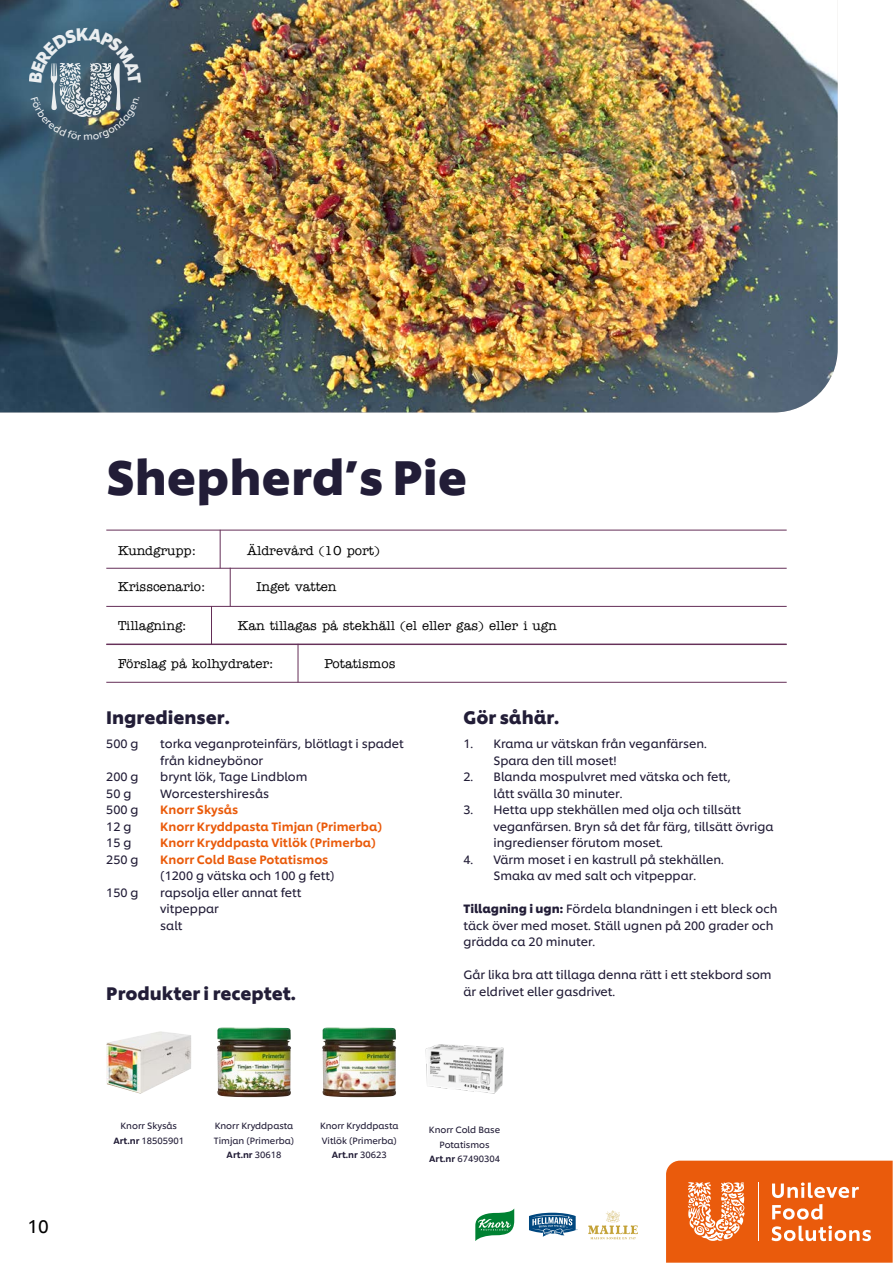
<style>
.page{position:relative;width:893px;height:1263px;background:#fff}
.page>*{position:absolute;margin:0;border:0;box-sizing:border-box;transform-origin:0 0}
.t1{font:700 48px "Unilever Shilling";color:#221d37}
.t2{font:700 18px "Unilever Shilling";color:#221d37}
.t3{font:18px "Unilever Shilling";color:#000}
.t4{font:500 13.05px "American Typewriter ITC Pro";color:#000}
.t5{font:12px/16.5px "Unilever Shilling";color:#221d37}
.t6{font:500 12px "Unilever Shilling";color:#ea5b0b}
.t7{font:9px/14.4px "Unilever Shilling";color:#221d37;text-align:center}
.s1{font-weight:700}
.s2{font-weight:500}
</style>
<div class="page">
<img style="left:0;top:0;width:838px;height:412px">
<img style="left:425px;top:1044px;width:79px;height:50px">
<img style="left:106px;top:1031px;width:85px;height:63px">
<img style="left:217px;top:1027px;width:74px;height:70px">
<img style="left:322px;top:1027px;width:74px;height:70px">
<svg style="left:666px;top:1161px;width:227px;height:102px;background:#ec702b"></svg>
<svg style="left:529px;top:1212px;width:49px;height:25px"></svg>
<svg style="left:475px;top:1209px;width:39px;height:32px"></svg>
<svg style="left:588px;top:1210px;width:50px;height:29px"></svg>
<hr style="left:106px;top:530px;width:681px;height:1px;background:#642e57">
<hr style="left:106px;top:568px;width:681px;height:1px;background:#642e57">
<hr style="left:106px;top:606px;width:681px;height:1px;background:#642e57">
<hr style="left:106px;top:644px;width:681px;height:1px;background:#642e57">
<hr style="left:220px;top:530px;width:1px;height:38px;background:#642e57">
<hr style="left:211px;top:606px;width:1px;height:38px;background:#642e57">
<hr style="left:298px;top:644px;width:1px;height:38px;background:#642e57">
<hr style="left:230px;top:568px;width:1px;height:38px;background:#642e57">
<hr style="left:106px;top:682px;width:681px;height:1px;background:#642e57">
<svg style="left:29px;top:28px;width:112px;height:112px;background:#546c7b"></svg>
<h2 class="t3" style="left:28px;top:1213px;width:23px">10</h2>
<h1 class="t1" style="left:106px;top:440px;width:362px">Shepherd’s Pie</h1>
<p class="t4" style="left:118px;top:542px;width:79px">Kundgrupp:</p>
<p class="t4" style="left:247px;top:542px;width:134px">Äldrevård (10 port)</p>
<p class="t4" style="left:118px;top:578px;width:89px">Krisscenario:</p>
<p class="t4" style="left:257px;top:578px;width:81px">Inget vatten</p>
<p class="t4" style="left:118px;top:617px;width:70px">Tillagning:</p>
<p class="t4" style="left:238px;top:617px;width:320px">Kan tillagas på stekhäll (el eller gas) eller i ugn</p>
<p class="t4" style="left:118px;top:655px;width:157px">Förslag på kolhydrater:</p>
<p class="t4" style="left:324px;top:655px;width:73px">Potatismos</p>
<h2 class="t2" style="left:106px;top:703px;width:125px">Ingredienser.</h2>
<p class="t5" style="left:106px;top:734px;width:34px">500 g</p>
<p class="t5" style="left:160px;top:734px;width:245px">torka veganproteinfärs, blötlagt i spadet från kidneybönor</p>
<p class="t5" style="left:106px;top:767px;width:34px">200 g</p>
<p class="t5" style="left:160px;top:767px;width:149px">brynt lök, Tage Lindblom</p>
<p class="t5" style="left:106px;top:784px;width:27px">50 g</p>
<p class="t5" style="left:160px;top:784px;width:110px">Worcestershiresås</p>
<p class="t5" style="left:106px;top:800px;width:34px">500 g</p>
<p class="t6" style="left:160px;top:800px;width:79px">Knorr Skysås</p>
<p class="t5" style="left:106px;top:817px;width:27px">12 g</p>
<p class="t6" style="left:160px;top:817px;width:223px">Knorr Kryddpasta Timjan (Primerba)</p>
<p class="t5" style="left:106px;top:833px;width:27px">15 g</p>
<p class="t6" style="left:160px;top:833px;width:217px">Knorr Kryddpasta Vitlök (Primerba)</p>
<p class="t5" style="left:106px;top:850px;width:34px">250 g</p>
<p class="t6" style="left:160px;top:850px;width:170px">Knorr Cold Base Potatismos</p>
<p class="t5" style="left:160px;top:866px;width:176px">(1200 g vätska och 100 g fett)</p>
<p class="t5" style="left:106px;top:883px;width:34px">150 g</p>
<p class="t5" style="left:160px;top:883px;width:143px">rapsolja eller annat fett vitpeppar<br>salt</p>
<h2 class="t2" style="left:463px;top:703px;width:97px">Gör såhär.</h2>
<p class="t5" style="left:493px;top:734px;width:215px;text-indent:-30px">1. Krama ur vätskan från veganfärsen.<br>Spara den till moset!</p>
<p class="t5" style="left:493px;top:767px;width:239px;text-indent:-30px">2. Blanda mospulvret med vätska och fett, lått svälla 30 minuter.</p>
<p class="t5" style="left:493px;top:800px;width:281px;text-indent:-30px">3. Hetta upp stekhällen med olja och tillsätt veganfärsen. Bryn så det får färg, tillsätt övriga ingredienser förutom moset.</p>
<p class="t5" style="left:463px;top:850px;width:262px;text-align:center">4. Värm moset i en kastrull på stekhällen.<br>Smaka av med salt och vitpeppar.</p>
<p class="t5" style="left:463px;top:899px;width:316px"><span class="s1">Tillagning i ugn:</span> Fördela blandningen i ett bleck och täck över med moset. Ställ ugnen på 200 grader och grädda ca 20 minuter.</p>
<p class="t5" style="left:463px;top:965px;width:310px">Går lika bra att tillaga denna rätt i ett stekbord som</p>
<h2 class="t2" style="left:106px;top:980px;width:191px">Produkter i receptet.</h2>
<p class="t5" style="left:463px;top:982px;width:153px">är eldrivet eller gasdrivet.</p>
<p class="t7" style="left:113px;top:1118px;width:72px">Knorr Skysås<br><span class="s2">Art.nr</span> 18505901</p>
<p class="t7" style="left:214px;top:1118px;width:82px">Knorr Kryddpasta<br>Timjan (Primerba)<br><span class="s2">Art.nr</span> 30618</p>
<p class="t7" style="left:320px;top:1118px;width:80px">Knorr Kryddpasta<br>Vitlök (Primerba)<br><span class="s2">Art.nr</span> 30623</p>
<p class="t7" style="left:429px;top:1122px;width:73px">Knorr Cold Base<br>Potatismos<br><span class="s2">Art.nr</span> 67490304</p>
</div>
